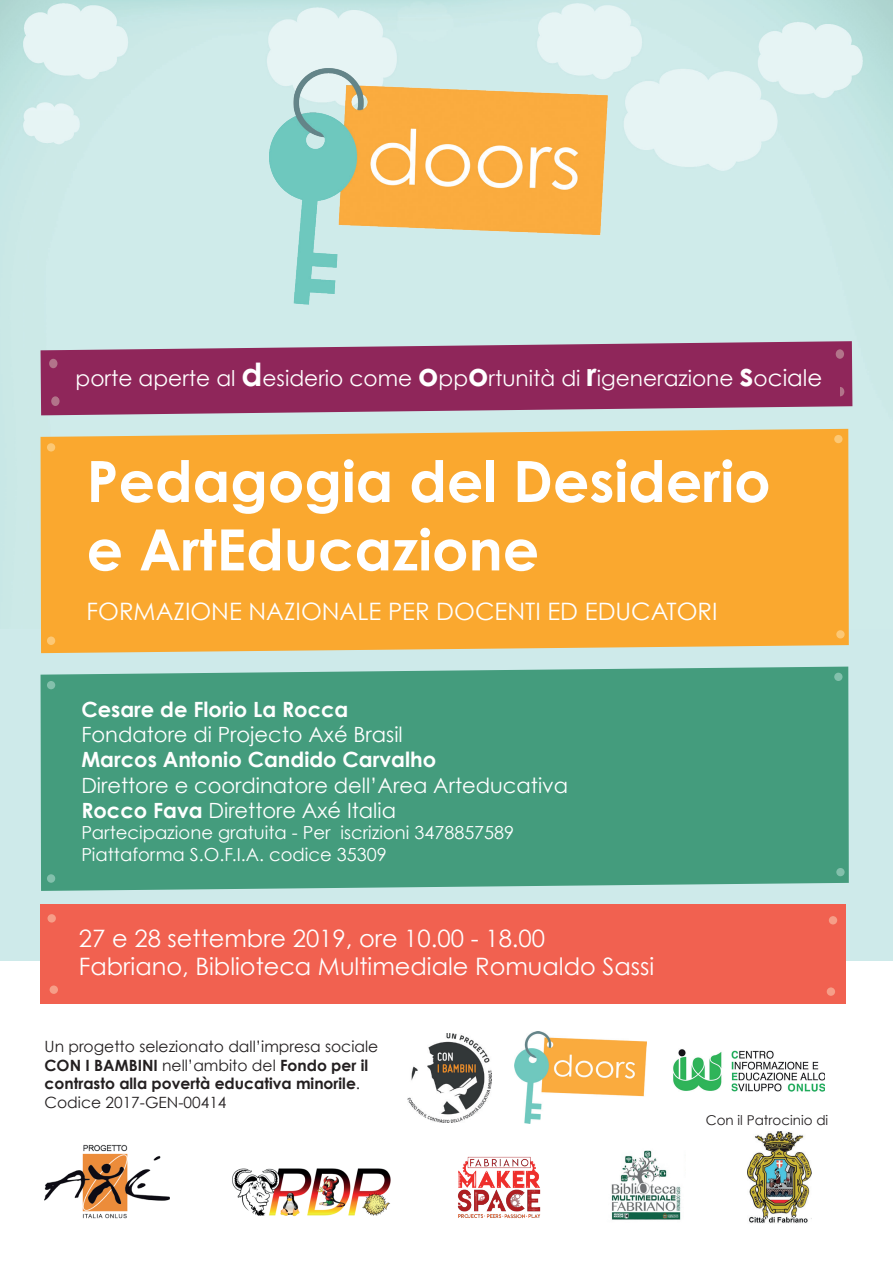
<style>
.page{position:relative;width:893px;height:1263px;background:#fff}
.page>*{position:absolute;margin:0;border:0;box-sizing:border-box;transform-origin:0 0}
.t1{font:700 57px/68.4px "Century Gothic";color:#fff}
.t2{font:24px/28.8px "Century Gothic";color:#fff}
.t3{font:21.75px "Century Gothic";color:#fff}
.t4{font:21px/25.2px "Century Gothic";color:#fff}
.t5{font:700 21px "Century Gothic";color:#fff}
.t6{font:18px/21.6px "Century Gothic";color:#fff}
.t7{font:15.45px/18.6px "Century Gothic";color:#231f20}
.t8{font:13.5px "Century Gothic";color:#231f20}
.s1{font-weight:700;font-size:31.8px}
.s2{font-size:22.95px}
.s3{font-weight:700}
</style>
<div class="page">
<div style="left:0;top:0;width:893px;height:960px;background:#ceeaea"></div>
<img style="left:0;top:0;width:893px;height:617px">
<img style="left:673px;top:1049px;width:152px;height:43px">
<img style="left:515px;top:1032px;width:131px;height:91px">
<img style="left:611px;top:1150px;width:70px;height:70px">
<img style="left:457px;top:1156px;width:84px;height:63px">
<img style="left:232px;top:1168px;width:159px;height:49px">
<img style="left:45px;top:1144px;width:124px;height:75px">
<img style="left:408px;top:1033px;width:83px;height:89px">
<img style="left:748px;top:1131px;width:63px;height:92px">
<svg style="left:41px;top:341px;width:811px;height:74px;fill:#8f265a"></svg>
<div style="left:49px;top:359px;width:8px;height:9px;background:#b2748a;border-radius:50%"></div>
<div style="left:51px;top:396px;width:9px;height:10px;background:#b2748a;border-radius:50%"></div>
<div style="left:836px;top:349px;width:8px;height:10px;background:#b2748a;border-radius:50%"></div>
<div style="left:836px;top:387px;width:8px;height:9px;background:#b2748a;border-radius:50%"></div>
<div style="left:58px;top:362px;width:782px;height:36px;background:#8f265a"></div>
<img style="left:251px;top:54px;width:376px;height:266px">
<div style="left:41px;top:667px;width:808px;height:224px;background:#449c7d"></div>
<div style="left:47px;top:681px;width:8px;height:8px;background:#83c0ac;border-radius:50%"></div>
<div style="left:47px;top:874px;width:8px;height:9px;background:#83c0ac;border-radius:50%"></div>
<div style="left:834px;top:673px;width:8px;height:8px;background:#83c0ac;border-radius:50%"></div>
<div style="left:836px;top:868px;width:9px;height:8px;background:#83c0ac;border-radius:50%"></div>
<div style="left:41px;top:429px;width:808px;height:224px;background:#faa82f"></div>
<div style="left:47px;top:443px;width:8px;height:8px;background:#fcc875;border-radius:50%"></div>
<div style="left:47px;top:636px;width:8px;height:9px;background:#fcc875;border-radius:50%"></div>
<div style="left:834px;top:435px;width:8px;height:8px;background:#fcc875;border-radius:50%"></div>
<div style="left:836px;top:630px;width:9px;height:8px;background:#fcc875;border-radius:50%"></div>
<div style="left:41px;top:904px;width:805px;height:100px;background:#f16150"></div>
<div style="left:829px;top:916px;width:8px;height:8px;background:#f69e88;border-radius:50%"></div>
<div style="left:827px;top:987px;width:8px;height:9px;background:#f69e88;border-radius:50%"></div>
<div style="left:48px;top:914px;width:8px;height:8px;background:#f69e88;border-radius:50%"></div>
<div style="left:50px;top:985px;width:8px;height:9px;background:#f69e88;border-radius:50%"></div>
<h3 class="t3" style="left:76px;top:365px;width:748px">porte aperte al <span class="s1">d</span>esiderio come <span class="s1">o</span>pp<span class="s1">o</span>rtunità di <span class="s1">r</span>igenerazione <span class="s1">s</span>o<span class="s2">ciale</span></h3>
<h1 class="t1" style="left:87px;top:446px;width:685px">Pedagogia del Desiderio e ArtEducazione</h1>
<h2 class="t2" style="left:87px;top:596px;width:632px">FORMAZIONE NAZIONALE PER DOCENTI ED EDUCATORI</h2>
<h3 class="t5" style="left:81px;top:696px;width:269px">Cesare de Florio La Rocca</h3>
<h3 class="t4" style="left:81px;top:722px;width:323px">Fondatore di Projecto Axé Brasil</h3>
<h3 class="t5" style="left:81px;top:746px;width:356px">Marcos Antonio Candido Carvalho</h3>
<h3 class="t4" style="left:81px;top:772px;width:488px">Direttore e coordinatore dell’Area Arteducativa<br><span class="s3">Rocco Fava</span> Direttore Axé Italia</h3>
<p class="t6" style="left:81px;top:822px;width:434px">Partecipazione gratuita - Per iscrizioni 3478857589<br>Piattaforma S.O.F.I.A. codice 35309</p>
<h2 class="t2" style="left:79px;top:923px;width:577px">27 e 28 settembre 2019, ore 10.00 - 18.00<br>Fabriano, Biblioteca Multimediale Romualdo Sassi</h2>
<p class="t7" style="left:45px;top:1037px;width:335px">Un progetto selezionato dall’impresa sociale <span class="s3">CON I BAMBINI</span> nell’ambito del <span class="s3">Fondo per il contrasto alla povertà educativa minorile</span>.<br>Codice 2017-GEN-00414</p>
<p class="t8" style="left:706px;top:1112px;width:124px">Con il Patrocinio di</p>
</div>
